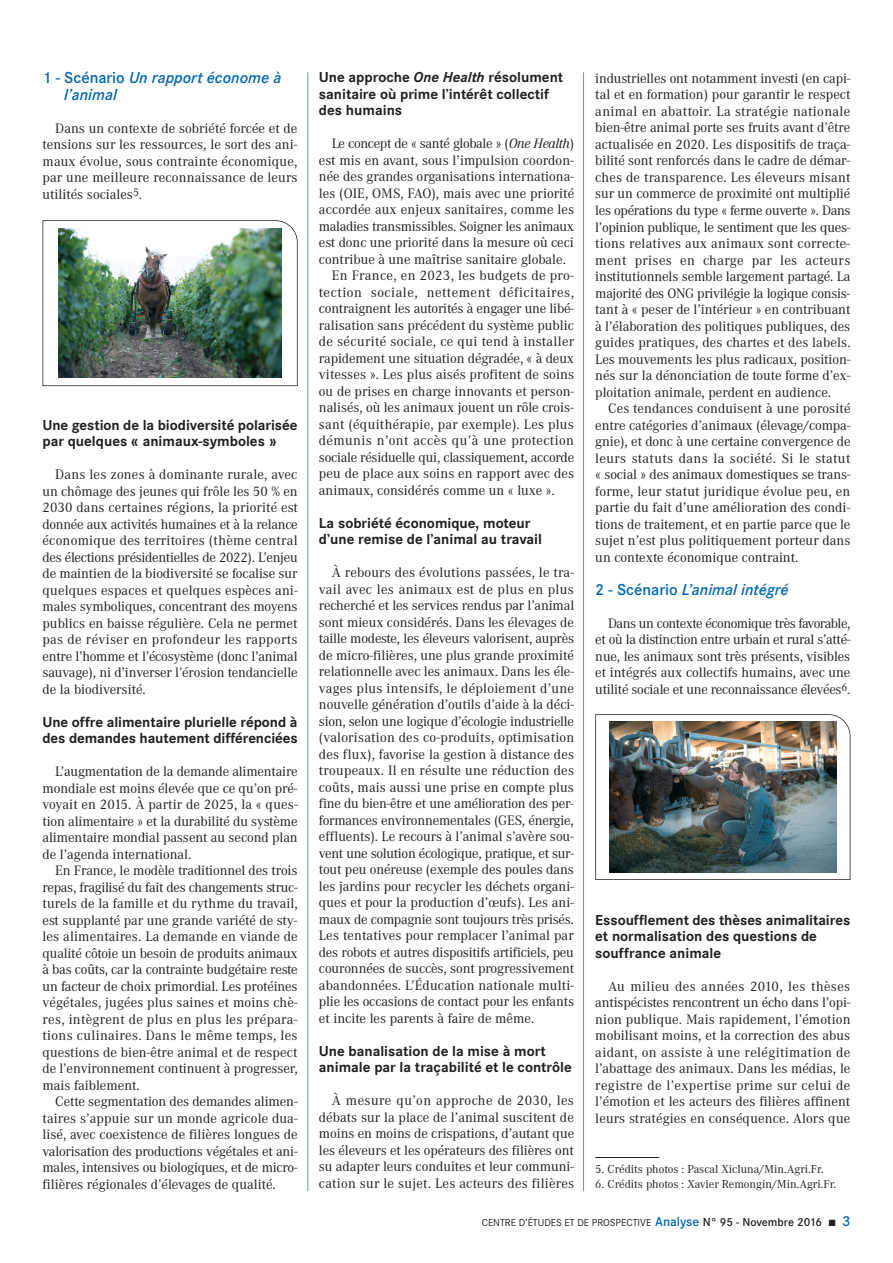
<style>
.page{position:relative;width:893px;height:1263px;background:#fff}
.page>*{position:absolute;margin:0;border:0;box-sizing:border-box;transform-origin:0 0}
.t1{font:italic 600 16.5px/16.5px "Corporate S";color:#0166b3}
.t2{font:700 15px/16.5px "Corporate S";color:#231f20}
.t3{font:14.25px/16.5px "Corporate A";color:#231f20;text-align:justify}
.t4{font:14.25px "Corporate A";letter-spacing:-.02em;color:#231f20}
.t5{font:14.25px "Corporate A";letter-spacing:.025em;color:#231f20}
.t6{font:14.25px "Corporate A";letter-spacing:.035em;color:#231f20}
.t7{font:14.25px "Corporate A";letter-spacing:-.025em;color:#231f20}
.t8{font:14.25px "Corporate A";letter-spacing:.02em;color:#231f20}
.t9{font:12px "Corporate A";color:#231f20}
.t10{font:10.5px "Corporate S";color:#231f20}
.s1{font-style:normal}
.s2{font-style:italic}
.s3{font-weight:600;font-size:13.5px;color:#0166b3}
.s4{font-weight:600;font-size:12px}
.s5{font-weight:600;font-size:15px;color:#0166b3}
</style>
<div class="page">
<hr style="left:307px;top:72px;width:1px;height:1119px;background:#6990ca">
<hr style="left:583px;top:72px;width:1px;height:1119px;background:#6990ca">
<img style="left:595px;top:714px;width:255px;height:166px">
<img style="left:43px;top:220px;width:255px;height:166px">
<hr style="left:595px;top:1157px;width:64px;height:1px;background:#231f20">
<p class="t1" style="left:64px;top:69px;width:219px;text-indent:-22px"><span class="s1">1 - Scénario</span> Un rapport économe à l’animal</p>
<p class="t3" style="left:43px;top:120px;width:257px;text-indent:13px">Dans un contexte de sobriété forcée et de tensions sur les ressources, le sort des ani&shy;maux évolue, sous contrainte économique, par une meilleure reconnaissance de leurs utilités sociales<sup>5</sup>.</p>
<p class="t2" style="left:43px;top:416px;width:257px">Une gestion de la biodiversité polarisée par quelques « animaux-symboles »</p>
<p class="t3" style="left:43px;top:466px;width:257px;text-indent:13px">Dans les zones à dominante rurale, avec un chômage des jeunes qui frôle les 50 % en 2030 dans certaines régions, la priorité est donnée aux activités humaines et à la relance économique des territoires (thème central des élections présidentielles de 2022). L’enjeu de maintien de la biodiversité se focalise sur quelques espaces et quelques espèces ani&shy;males symboliques, concentrant des moyens publics en baisse régulière. Cela ne permet pas de réviser en profondeur les rapports entre l’homme et l’écosystème (donc l’animal sauvage), ni d’inverser l’érosion tendancielle de la biodiversité.</p>
<p class="t2" style="left:43px;top:713px;width:257px">Une offre alimentaire plurielle répond à des demandes hautement différenciées</p>
<p class="t3" style="left:43px;top:763px;width:257px;text-indent:13px">L’augmentation de la demande alimentaire mondiale est moins élevée que ce qu’on pré&shy;voyait en 2015. À partir de 2025, la « ques&shy;tion alimentaire » et la durabilité du système alimentaire mondial passent au second plan de l’agenda international.</p>
<p class="t3" style="left:43px;top:862px;width:257px;text-indent:13px">En France, le modèle traditionnel des trois repas, fragilisé du fait des changements struc&shy;turels de la famille et du rythme du travail, est supplanté par une grande variété de sty&shy;les alimentaires. La demande en viande de qualité côtoie un besoin de produits animaux à bas coûts, car la contrainte budgétaire reste un facteur de choix primordial. Les protéines végétales, jugées plus saines et moins chè&shy;res, intègrent de plus en plus les prépara&shy;tions culinaires. Dans le même temps, les questions de bien-être animal et de respect de l’environnement continuent à progresser, mais faiblement.</p>
<p class="t3" style="left:43px;top:1093px;width:257px;text-indent:13px">Cette segmentation des demandes alimen&shy;taires s’appuie sur un monde agricole dua&shy;lisé, avec coexistence de filières longues de valorisation des productions végétales et ani&shy;males, intensives ou biologiques, et de micro&shy;filières régionales d’élevages de qualité.</p>
<p class="t2" style="left:319px;top:69px;width:246px">Une approche <span class="s2">One Health</span> résolument sanitaire où prime l’intérêt collectif des humains</p>
<p class="t7" style="left:332px;top:135px;width:244px">Le concept de « santé globale » (<span class="s2">One Health</span>)</p>
<p class="t3" style="left:319px;top:152px;width:257px">est mis en avant, sous l’impulsion coordon-</p>
<p class="t3" style="left:319px;top:168px;width:257px">née des grandes organisations internationa-</p>
<p class="t3" style="left:319px;top:185px;width:257px">les (OIE, OMS, FAO), mais avec une priorité</p>
<p class="t3" style="left:319px;top:201px;width:257px">accordée aux enjeux sanitaires, comme les</p>
<p class="t4" style="left:319px;top:218px;width:257px">maladies transmissibles. Soigner les animaux</p>
<p class="t3" style="left:319px;top:234px;width:256px">est donc une priorité dans la mesure où ceci</p>
<p class="t3" style="left:319px;top:251px;width:249px">contribue à une maîtrise sanitaire globale.</p>
<p class="t8" style="left:332px;top:267px;width:244px">En France, en 2023, les budgets de pro-</p>
<p class="t6" style="left:319px;top:284px;width:257px">tection sociale, nettement déficitaires,</p>
<p class="t3" style="left:319px;top:300px;width:257px">contraignent les autorités à engager une libé-</p>
<p class="t3" style="left:319px;top:317px;width:256px">ralisation sans précédent du système public</p>
<p class="t5" style="left:319px;top:333px;width:257px">de sécurité sociale, ce qui tend à installer</p>
<p class="t3" style="left:319px;top:350px;width:257px">rapidement une situation dégradée, « à deux</p>
<p class="t3" style="left:319px;top:366px;width:257px">vitesses ». Les plus aisés profitent de soins</p>
<p class="t3" style="left:319px;top:383px;width:257px">ou de prises en charge innovants et person-</p>
<p class="t3" style="left:319px;top:399px;width:256px">nalisés, où les animaux jouent un rôle crois-</p>
<p class="t3" style="left:319px;top:416px;width:256px">sant (équithérapie, par exemple). Les plus</p>
<p class="t5" style="left:319px;top:432px;width:257px">démunis n’ont accès qu’à une protection</p>
<p class="t4" style="left:319px;top:449px;width:257px">sociale résiduelle qui, classiquement, accorde</p>
<p class="t3" style="left:319px;top:465px;width:257px">peu de place aux soins en rapport avec des</p>
<p class="t3" style="left:319px;top:482px;width:237px">animaux, considérés comme un « luxe ».</p>
<p class="t2" style="left:319px;top:514px;width:225px">La sobriété économique, moteur d’une remise de l’animal au travail</p>
<p class="t3" style="left:319px;top:564px;width:257px;text-indent:13px">À rebours des évolutions passées, le tra&shy;vail avec les animaux est de plus en plus recherché et les services rendus par l’animal sont mieux considérés. Dans les élevages de taille modeste, les éleveurs valorisent, auprès de micro-filières, une plus grande proximité relationnelle avec les animaux. Dans les éle&shy;vages plus intensifs, le déploiement d’une nouvelle génération d’outils d’aide à la déci&shy;sion, selon une logique d’écologie industrielle (valorisation des co-produits, optimisation des flux), favorise la gestion à distance des troupeaux. Il en résulte une réduction des coûts, mais aussi une prise en compte plus fine du bien-être et une amélioration des per&shy;formances environnementales (GES, énergie, effluents). Le recours à l’animal s’avère sou&shy;vent une solution écologique, pratique, et sur&shy;tout peu onéreuse (exemple des poules dans les jardins pour recycler les déchets organi&shy;ques et pour la production d’œufs). Les ani&shy;maux de compagnie sont toujours très prisés.<br>Les tentatives pour remplacer l’animal par des robots et autres dispositifs artificiels, peu couronnées de succès, sont progressivement abandonnées. L’Éducation nationale multi&shy;plie les occasions de contact pour les enfants et incite les parents à faire de même.</p>
<p class="t2" style="left:319px;top:1042px;width:255px">Une banalisation de la mise à mort animale par la traçabilité et le contrôle</p>
<p class="t3" style="left:319px;top:1092px;width:257px;text-indent:13px">À mesure qu’on approche de 2030, les débats sur la place de l’animal suscitent de moins en moins de crispations, d’autant que les éleveurs et les opérateurs des filières ont su adapter leurs conduites et leur communi&shy;cation sur le sujet. Les acteurs des filières</p>
<p class="t3" style="left:595px;top:70px;width:257px">industrielles ont notamment investi (en capi&shy;tal et en formation) pour garantir le respect animal en abattoir. La stratégie nationale bien-être animal porte ses fruits avant d’être actualisée en 2020. Les dispositifs de traça&shy;bilité sont renforcés dans le cadre de démar&shy;ches de transparence. Les éleveurs misant sur un commerce de proximité ont multiplié les opérations du type « ferme ouverte ». Dans l’opinion publique, le sentiment que les ques&shy;tions relatives aux animaux sont correcte&shy;ment prises en charge par les acteurs institutionnels semble largement partagé. La majorité des ONG privilégie la logique consis&shy;tant à « peser de l’intérieur » en contribuant à l’élaboration des politiques publiques, des guides pratiques, des chartes et des labels.<br>Les mouvements les plus radicaux, position&shy;nés sur la dénonciation de toute forme d’ex&shy;ploitation animale, perdent en audience.</p>
<p class="t3" style="left:595px;top:400px;width:257px;text-indent:13px">Ces tendances conduisent à une porosité entre catégories d’animaux (élevage/compa&shy;gnie), et donc à une certaine convergence de leurs statuts dans la société. Si le statut « social » des animaux domestiques se trans&shy;forme, leur statut juridique évolue peu, en partie du fait d’une amélioration des condi&shy;tions de traitement, et en partie parce que le sujet n’est plus politiquement porteur dans un contexte économique contraint.</p>
<p class="t1" style="left:595px;top:581px;width:195px"><span class="s1">2 - Scénario</span> L’animal intégré</p>
<p class="t3" style="left:595px;top:614px;width:257px;text-indent:13px">Dans un contexte économique très favorable, et où la distinction entre urbain et rural s’atté&shy;nue, les animaux sont très présents, visibles et intégrés aux collectifs humains, avec une utilité sociale et une reconnaissance élevées<sup>6</sup>.</p>
<p class="t2" style="left:595px;top:911px;width:256px">Essoufflement des thèses animalitaires et normalisation des questions de souffrance animale</p>
<p class="t3" style="left:595px;top:977px;width:257px;text-indent:13px">Au milieu des années 2010, les thèses antispécistes rencontrent un écho dans l’opi&shy;nion publique. Mais rapidement, l’émotion mobilisant moins, et la correction des abus aidant, on assiste à une relégitimation de l’abattage des animaux. Dans les médias, le registre de l’expertise prime sur celui de l’émotion et les acteurs des filières affinent leurs stratégies en conséquence. Alors que</p>
<p class="t9" style="left:595px;top:1161px;width:230px">5. Crédits photos : Pascal Xicluna/Min.Agri.Fr.</p>
<p class="t9" style="left:595px;top:1176px;width:242px">6. Crédits photos : Xavier Remongin/Min.Agri.Fr.</p>
<p class="t10" style="left:482px;top:1216px;width:370px">CENTRE D’ÉTUDES ET DE PROSPECTIVE <span class="s3">Analyse</span> <span class="s4">N° 95 - Novembre 2016</span> ■ <span class="s5">3</span></p>
</div>
